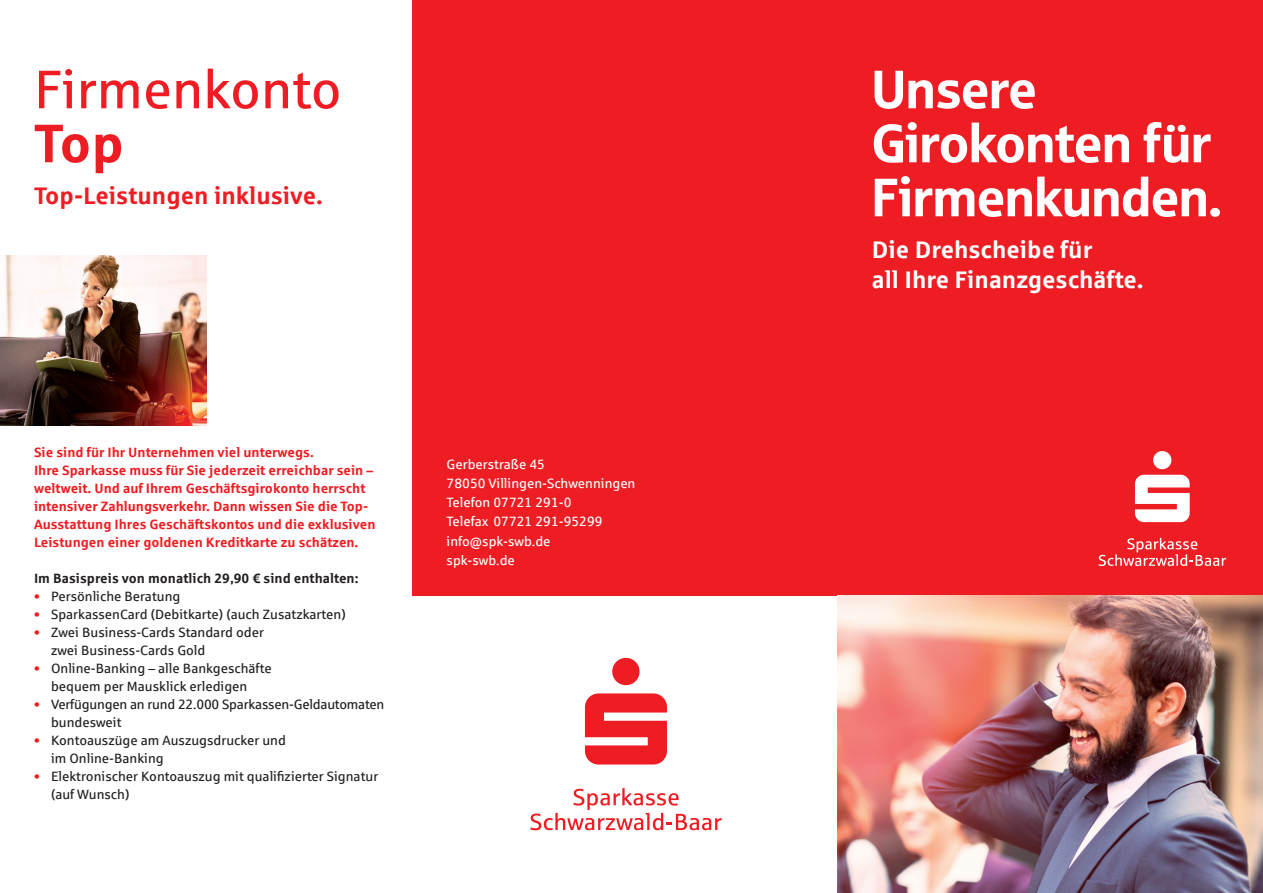
<style>
.page{position:relative;width:1263px;height:893px;background:#fff}
.page>*{position:absolute;margin:0;border:0;box-sizing:border-box;transform-origin:0 0}
.t1{font:54px/54px "Sparkasse Head";color:#fff}
.t2{font:54px/54px "Sparkasse Rg";color:#ee1d23}
.t3{font:700 24px "Sparkasse Rg";color:#fff}
.t4{font:700 24px "Sparkasse Rg";color:#ee1d23}
.t5{font:13.5px "Sparkasse Rg";color:#231f20}
.t6{font:700 13.5px/18px "Sparkasse Rg";color:#ee1d23}
.t7{font:13.5px "Sparkasse Rg";color:#fff}
.t8{font:700 13.5px "Sparkasse Rg";color:#231f20}
.s1{font-weight:700}
.s2{color:#ee1d23}
</style>
<div class="page">
<div style="left:838px;top:0;width:425px;height:595px;background:#ee1d23"></div>
<div style="left:412px;top:0;width:426px;height:595px;background:#ee1d23"></div>
<img style="left:838px;top:595px;width:425px;height:298px">
<img style="left:0;top:255px;width:206px;height:170px">
<svg style="left:1098px;top:538px;width:128px;height:28px"></svg>
<svg style="left:1135px;top:451px;width:55px;height:71px"></svg>
<svg style="left:530px;top:788px;width:192px;height:42px"></svg>
<svg style="left:585px;top:658px;width:82px;height:106px"></svg>
<p class="t2" style="left:34px;top:63px;width:309px">Firmenkonto<br><span class="s1">Top</span></p>
<p class="t4" style="left:34px;top:183px;width:290px">Top-Leistungen inklusive.</p>
<p class="t6" style="left:34px;top:443px;width:281px">Sie sind für Ihr Unternehmen viel unterwegs.</p>
<p class="t6" style="left:34px;top:461px;width:341px">Ihre Sparkasse muss für Sie jederzeit erreichbar sein –</p>
<p class="t6" style="left:34px;top:479px;width:333px">weltweit. Und auf Ihrem Geschäftsgirokonto herrscht</p>
<p class="t6" style="left:34px;top:497px;width:343px">intensiver Zahlungsverkehr. Dann wissen Sie die Top-<br>Ausstattung Ihres Geschäftskontos und die exklusiven<br>Leistungen einer goldenen Kreditkarte zu schätzen.</p>
<p class="t8" style="left:34px;top:571px;width:326px">Im Basispreis von monatlich 29,90 € sind enthalten:</p>
<p class="t5" style="left:34px;top:589px;width:148px"><span class="s2">•</span> Persönliche Beratung</p>
<p class="t5" style="left:34px;top:607px;width:313px"><span class="s2">•</span> SparkassenCard (Debitkarte) (auch Zusatzkarten)</p>
<p class="t5" style="left:34px;top:625px;width:232px"><span class="s2">•</span> Zwei Business-Cards Standard oder</p>
<p class="t5" style="left:51px;top:643px;width:156px">zwei Business-Cards Gold</p>
<p class="t5" style="left:34px;top:661px;width:239px"><span class="s2">•</span> Online-Banking – alle Bankgeschäfte</p>
<p class="t5" style="left:51px;top:679px;width:198px">bequem per Mausklick erledigen</p>
<p class="t5" style="left:34px;top:697px;width:352px"><span class="s2">•</span> Verfügungen an rund 22.000 Sparkassen-Geldautomaten</p>
<p class="t5" style="left:51px;top:715px;width:72px">bundesweit</p>
<p class="t5" style="left:34px;top:733px;width:253px"><span class="s2">•</span> Kontoauszüge am Auszugsdrucker und</p>
<p class="t5" style="left:51px;top:751px;width:114px">im Online-Banking</p>
<p class="t5" style="left:34px;top:769px;width:346px"><span class="s2">•</span> Elektronischer Kontoauszug mit qualifizierter Signatur</p>
<p class="t5" style="left:51px;top:787px;width:80px">(auf Wunsch)</p>
<p class="t7" style="left:447px;top:457px;width:100px">Gerberstraße 45</p>
<p class="t7" style="left:447px;top:476px;width:190px">78050 Villingen-Schwenningen</p>
<p class="t7" style="left:447px;top:495px;width:126px">Telefon 07721 291-0</p>
<p class="t7" style="left:447px;top:514px;width:158px">Telefax 07721 291-95299</p>
<p class="t7" style="left:447px;top:534px;width:105px">info@spk-swb.de</p>
<p class="t7" style="left:447px;top:553px;width:70px">spk-swb.de</p>
<p class="t1" style="left:872px;top:63px;width:166px">Unsere</p>
<p class="t1" style="left:872px;top:117px;width:351px">Girokonten für<br>Firmenkunden.</p>
<p class="t3" style="left:872px;top:237px;width:222px">Die Drehscheibe für</p>
<p class="t3" style="left:872px;top:267px;width:273px">all Ihre Finanzgeschäfte.</p>
</div>
